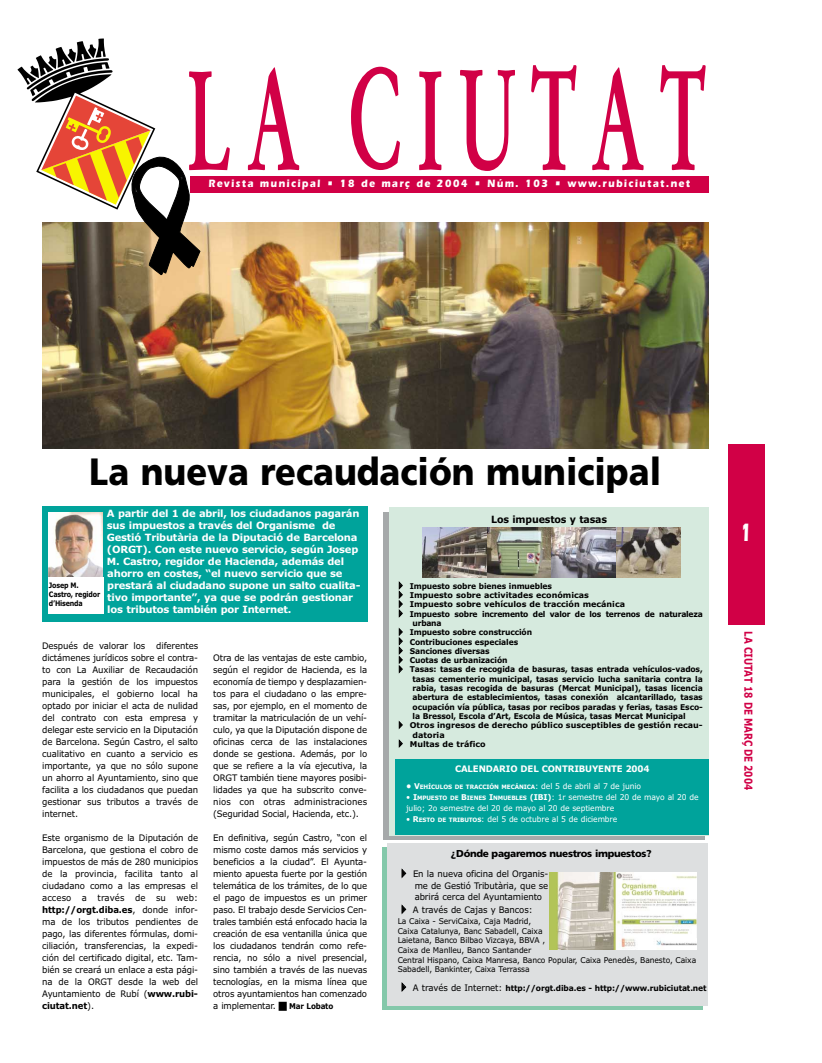
<style>
.page{position:relative;width:822px;height:1063px;background:#fff}
.page>*{position:absolute;margin:0;border:0;box-sizing:border-box;transform-origin:0 0}
.t1{font:700 140px "Stempel Garamond";letter-spacing:.2em;color:#d10046;scale:.5 1}
.t2{font:900 38px "Frutiger";color:#000;scale:.9 1}
.t3{font:700 26px "Itc Eras";color:#fff;scale:.6 1}
.t4{font:700 11px "Itc Eras";letter-spacing:.135em;color:#fff;scale:.9 1}
.t5{font:700 11px "Verdana";letter-spacing:-.015em;color:#d10046;scale:.8 1}
.t6{font:700 10px/12px "Verdana";letter-spacing:-.02em;color:#fff}
.t7{font:900 10px "Frutiger";letter-spacing:-.03em;color:#000}
.t8{font:700 10px "Verdana";letter-spacing:-.015em;color:#000;scale:.95 1}
.t9{font:9px/12px "Verdana";letter-spacing:-.015em;color:#000;text-align:justify;scale:.95 1}
.t10{font:700 9px "Verdana";letter-spacing:-.015em;color:#fff;scale:.95 1}
.t11{font:700 8px "Verdana";letter-spacing:-.015em;color:#000;scale:.95 1}
.t12{font:8px/9.6px "Verdana";letter-spacing:-.015em;color:#000;scale:.95 1}
.t13{font:700 8px "Verdana";letter-spacing:-.015em;color:#000}
.t14{font:8px/11px "Verdana";letter-spacing:-.015em;color:#fff;scale:.95 1}
.t15{font:700 8px "Verdana";letter-spacing:-.015em;color:#000;scale:.9 1}
.t16{font:700 7.5px/9px "Verdana";letter-spacing:-.03em;color:#000;scale:.85 1}
.t17{font:700 6px "Verdana";letter-spacing:-.02em;color:#fff;scale:.95 1}
.s1{font-weight:700}
.s2{font-size:8px}
.s3{font-weight:400;font-size:8px}
.s4{font-weight:700;font-size:6px}
.s5{font-weight:400;font-size:9px}
</style>
<div class="page">
<div style="left:383px;top:512px;width:321px;height:327px;background:#a6a9aa"></div>
<div style="left:389px;top:507px;width:319px;height:328px;background:#d6eade"></div>
<div style="left:728px;top:444px;width:37px;height:181px;background:#d10046"></div>
<div style="left:190px;top:177px;width:518px;height:16px;background:#d10046"></div>
<div style="left:42px;top:507px;width:326px;height:115px;background:#00a39b"></div>
<img style="left:42px;top:222px;width:666px;height:227px">
<img style="left:423px;top:527px;width:129px;height:50px">
<img style="left:487px;top:527px;width:64px;height:50px">
<svg style="left:552px;top:527px;width:64px;height:50px;background:#9b989e"></svg>
<div style="left:382px;top:847px;width:321px;height:162px;background:#84c8aa"></div>
<div style="left:387px;top:843px;width:321px;height:163px;background:#dddfe0"></div>
<img style="left:549px;top:872px;width:147px;height:77px">
<svg style="left:616px;top:527px;width:64px;height:50px;background:#8a8172"></svg>
<img style="left:48px;top:512px;width:55px;height:65px">
<div style="left:48px;top:577px;width:55px;height:36px;background:#fff"></div>
<div style="left:395px;top:759px;width:313px;height:76px;background:#00a39b"></div>
<svg style="left:18px;top:38px;width:182px;height:237px"></svg>
<h1 class="t1" style="left:186px;top:61px;width:1042px">LA CIUTAT</h1>
<p class="t4" style="left:208px;top:180px;width:537px">Revista municipal • 18 de març de 2004 • Núm. 103 • www.rubiciutat.net</p>
<h2 class="t2" style="left:89px;top:457px;width:637px">La nueva recaudación municipal</h2>
<p class="t8" style="left:491px;top:516px;width:123px">Los impuestos y tasas</p>
<p class="t6" style="left:107px;top:509px;width:255px">A partir del 1 de abril, los ciudadanos pagarán sus impuestos a través del Organisme de Gestió Tributària de la Diputació de Barcelona (ORGT). Con este nuevo servicio, según Josep M. Castro, regidor de Hacienda, además del ahorro en costes, “el nuevo servicio que se prestará al ciudadano supone un salto cualita&shy;tivo importante”, ya que se podrán gestionar los tributos también por Internet.</p>
<p class="t11" style="left:410px;top:583px;width:151px">Impuesto sobre bienes inmuebles</p>
<p class="t13" style="left:410px;top:592px;width:181px">Impuesto sobre activitades económicas</p>
<p class="t13" style="left:410px;top:601px;width:217px">Impuesto sobre vehículos de tracción mecánica</p>
<p class="t11" style="left:410px;top:611px;width:310px">Impuesto sobre incremento del valor de los terrenos de naturaleza</p>
<p class="t11" style="left:413px;top:620px;width:32px">urbana</p>
<p class="t11" style="left:410px;top:629px;width:130px">Impuesto sobre construcción</p>
<p class="t11" style="left:410px;top:638px;width:116px">Contribuciones especiales</p>
<p class="t11" style="left:410px;top:648px;width:86px">Sanciones diversas</p>
<p class="t11" style="left:410px;top:657px;width:105px">Cuotas de urbanización</p>
<p class="t11" style="left:410px;top:666px;width:310px">Tasas: tasas de recogida de basuras, tasas entrada vehículos-vados,</p>
<p class="t11" style="left:413px;top:676px;width:307px">tasas cementerio municipal, tasas servicio lucha sanitaria contra la</p>
<p class="t11" style="left:413px;top:685px;width:307px">rabia, tasas recogida de basuras (Mercat Municipal), tasas licencia</p>
<p class="t11" style="left:413px;top:694px;width:307px">abertura de establecimientos, tasas conexión alcantarillado, tasas</p>
<p class="t11" style="left:413px;top:704px;width:307px">ocupación vía pública, tasas por recibos paradas y ferias, tasas Esco-</p>
<p class="t11" style="left:413px;top:713px;width:289px">la Bressol, Escola d’Art, Escola de Música, tasas Mercat Municipal</p>
<p class="t13" style="left:410px;top:722px;width:294px">Otros ingresos de derecho público susceptibles de gestión recau-</p>
<p class="t13" style="left:413px;top:731px;width:34px">datoria</p>
<p class="t13" style="left:410px;top:741px;width:77px">Multas de tráfico</p>
<p class="t16" style="left:49px;top:582px;width:62px">Josep M.<br>Castro, regidor d’Hisenda</p>
<p class="t9" style="left:42px;top:641px;width:166px">Después de valorar los diferentes dictámenes jurídicos sobre el contra&shy;to con La Auxiliar de Recaudación para la gestión de los impuestos municipales, el gobierno local ha optado por iniciar el acta de nulidad del contrato con esta empresa y delegar este servicio en la Diputación de Barcelona. Según Castro, el salto cualitativo en cuanto a servicio es importante, ya que no sólo supone un ahorro al Ayuntamiento, sino que facilita a los ciudadanos que puedan gestionar sus tributos a través de internet.</p>
<p class="t9" style="left:42px;top:833px;width:166px">Este organismo de la Diputación de Barcelona, que gestiona el cobro de impuestos de más de 280 municipios de la provincia, facilita tanto al ciudadano como a las empresas el acceso a través de su web: <span class="s1">http://orgt.diba.es</span>, donde infor&shy;ma de los tributos pendientes de pago, las diferentes fórmulas, domi&shy;ciliación, transferencias, la expedi&shy;ción del certificado digital, etc. Tam&shy;bién se creará un enlace a esta pági&shy;na de la ORGT desde la web del Ayuntamiento de Rubí (<span class="s1">www.rubi&shy;ciutat.net</span>).</p>
<p class="t9" style="left:213px;top:653px;width:164px">Otra de las ventajas de este cambio, según el regidor de Hacienda, es la economía de tiempo y desplazamien&shy;tos para el ciudadano o las empre&shy;sas, por ejemplo, en el momento de tramitar la matriculación de un vehí&shy;culo, ya que la Diputación dispone de oficinas cerca de las instalaciones donde se gestiona. Además, por lo que se refiere a la vía ejecutiva, la ORGT también tiene mayores posibi&shy;lidades ya que ha subscrito conve&shy;nios con otras administraciones (Seguridad Social, Hacienda, etc.).</p>
<p class="t9" style="left:213px;top:833px;width:164px">En definitiva, según Castro, “con el mismo coste damos más servicios y beneficios a la ciudad”. El Ayunta&shy;miento apuesta fuerte por la gestión telemática de los trámites, de lo que el pago de impuestos es un primer paso. El trabajo desde Servicios Cen&shy;trales también está enfocado hacia la creación de esa ventanilla única que los ciudadanos tendrán como refe&shy;rencia, no sólo a nivel presencial, sino también a través de las nuevas tecnologías, en la misma línea que otros ayuntamientos han comenzado a implementar.</p>
<p class="t10" style="left:455px;top:765px;width:206px">CALENDARIO DEL CONTRIBUYENTE 2004</p>
<p class="t17" style="left:406px;top:784px;width:249px"><span class="s2">• V</span>EHÍCULOS DE TRACCIÓN MECÁNICA<span class="s3">: del 5 de abril al 7 de junio</span></p>
<p class="t14" style="left:406px;top:792px;width:309px">• <span class="s1">I</span><span class="s4">MPUESTO DE</span> <span class="s1">B</span><span class="s4">IENES</span> <span class="s1">I</span><span class="s4">NMUEBLES</span> <span class="s1">(IBI)</span>: 1r semestre del 20 de mayo al 20 de julio; 2o semestre del 20 de mayo al 20 de septiembre</p>
<p class="t14" style="left:406px;top:814px;width:224px">• <span class="s1">R</span><span class="s4">ESTO DE TRIBUTOS</span>: del 5 de octubre al 5 de diciembre</p>
<p class="t7" style="left:451px;top:850px;width:202px">¿Dónde pagaremos nuestros impuestos?</p>
<p class="t9" style="left:413px;top:869px;width:144px;line-height:11.7px">En la nueva oficina del Organis&shy;me de Gestió Tributària, que se</p>
<p class="t9" style="left:413px;top:891px;width:137px;line-height:13.5px">abrirá cerca del Ayuntamiento<br>A través de Cajas y Bancos:</p>
<p class="t12" style="left:398px;top:917px;width:316px">La Caixa - ServiCaixa, Caja Madrid,<br>Caixa Catalunya, Banc Sabadell, Caixa<br>Laietana, Banco Bilbao Vizcaya, BBVA ,<br>Caixa de Manlleu, Banco Santander<br>Central Hispano, Caixa Manresa, Banco Popular, Caixa Penedès, Banesto, Caixa Sabadell, Bankinter, Caixa Terrassa</p>
<p class="t11" style="left:413px;top:985px;width:311px"><span class="s5">A través de Internet:</span> http://orgt.diba.es - http://www.rubiciutat.net</p>
<p class="t15" style="left:289px;top:1003px;width:51px">Mar Lobato</p>
<h3 class="t3" style="left:741px;top:524px;width:19px">1</h3>
<p class="t5" style="left:753px;top:631px;width:200px;rotate:90deg">LA CIUTAT 18 DE MARÇ DE 2004</p>
</div>
